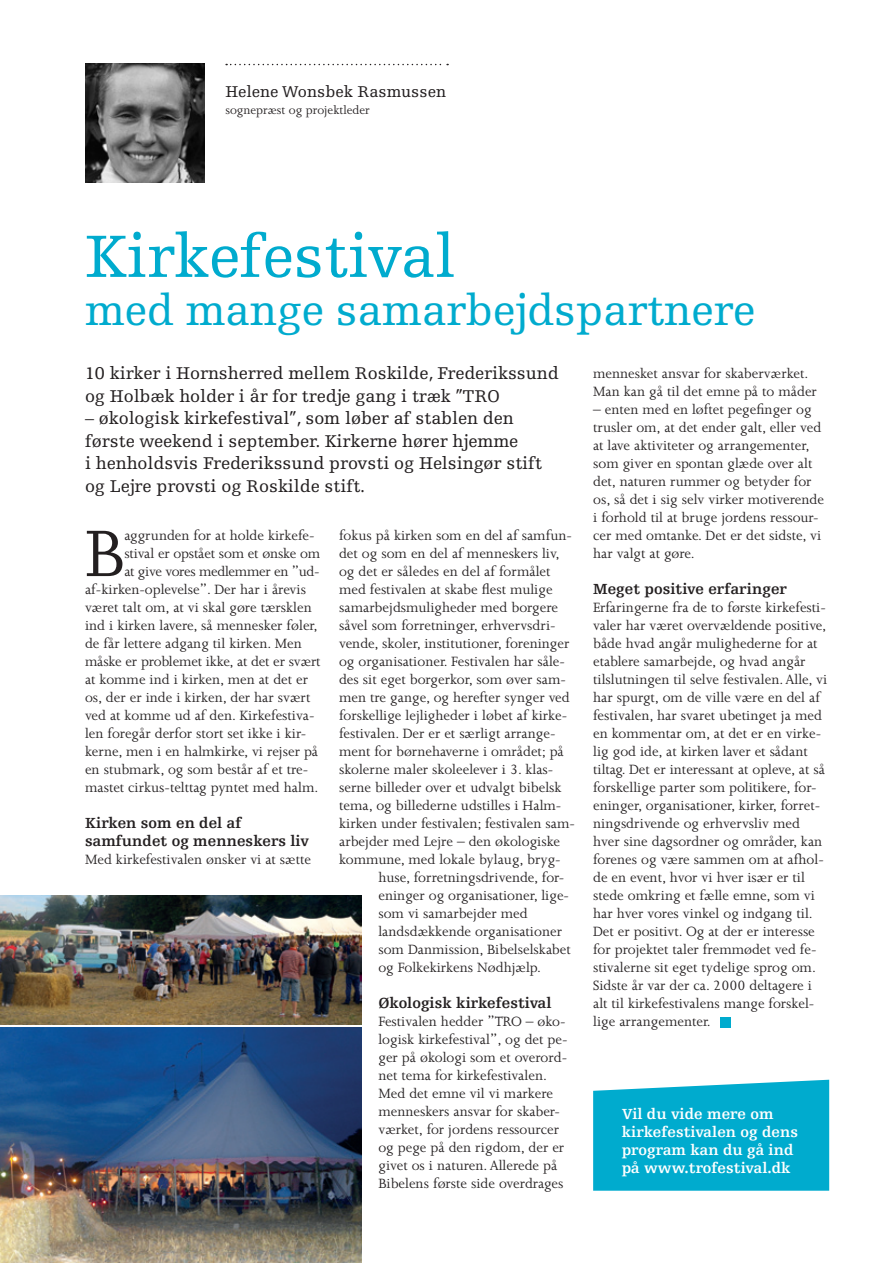
<style>
.page{position:relative;width:893px;height:1263px;background:#fff}
.page>*{position:absolute;margin:0;border:0;box-sizing:border-box;transform-origin:0 0}
.t1{font:75.6px "Joanna";color:#231f20}
.t2{font:63px "Egyptienne F";letter-spacing:-.01em;color:#00abce}
.t3{font:45px "Egyptienne F";letter-spacing:-.01em;color:#00abce}
.t4{font:18px/22.5px "Egyptienne F";letter-spacing:-.005em;color:#231f20}
.t5{font:16.5px "Egyptienne F";color:#231f20}
.t6{font:15.45px/18px "Joanna";color:#231f20}
.t7{font:700 15.45px/18px "Egyptienne F";color:#231f20}
.t8{font:700 15.45px/18px "Egyptienne F";color:#fff}
.t9{font:15.45px "Joanna";letter-spacing:-.02em;color:#231f20}
.t10{font:13.5px "Joanna";color:#231f20}
</style>
<div class="page">
<svg style="left:226px;top:64px;width:222px;height:1px"></svg>
<img style="left:85px;top:64px;width:119px;height:119px">
<div style="left:720px;top:1017px;width:10px;height:11px;background:#00abce"></div>
<img style="left:0;top:895px;width:361px;height:129px">
<img style="left:0;top:1027px;width:361px;height:236px">
<div style="left:593px;top:1080px;width:236px;height:111px;background:#00abce"></div>
<p class="t5" style="left:225px;top:82px;width:222px">Helene Wonsbek Rasmussen</p>
<p class="t10" style="left:225px;top:103px;width:146px">sognepræst og projektleder</p>
<h2 class="t2" style="left:85px;top:222px;width:372px">Kirkefestival</h2>
<h3 class="t3" style="left:85px;top:285px;width:672px">med mange samarbejdspartnere</h3>
<p class="t4" style="left:85px;top:362px;width:475px">10 kirker i Hornsherred mellem Roskilde, Frederikssund og Holbæk holder i år for tredje gang i træk ”TRO</p>
<p class="t4" style="left:85px;top:407px;width:459px">– økologisk kirkefestival”, som løber af stablen den første weekend i september. Kirkerne hører hjemme<br>i henholdsvis Frederikssund provsti og Helsingør stift og Lejre provsti og Roskilde stift.</p>
<h1 class="t1" style="left:85px;top:513px;width:41px">B</h1>
<p class="t6" style="left:124px;top:526px;width:192px">aggrunden for at holde kirkefe-</p>
<p class="t6" style="left:124px;top:544px;width:197px">stival er opstået som et ønske om</p>
<p class="t9" style="left:124px;top:563px;width:197px">at give vores medlemmer en ”ud-</p>
<p class="t6" style="left:85px;top:580px;width:222px">af-kirken-oplevelse”. Der har i årevis</p>
<p class="t6" style="left:85px;top:598px;width:228px">været talt om, at vi skal gøre tærsklen</p>
<p class="t6" style="left:85px;top:616px;width:234px">ind i kirken lavere, så mennesker føler,</p>
<p class="t6" style="left:85px;top:634px;width:218px">de får lettere adgang til kirken. Men</p>
<p class="t6" style="left:85px;top:652px;width:237px">måske er problemet ikke, at det er svært</p>
<p class="t6" style="left:85px;top:670px;width:225px">at komme ind i kirken, men at det er</p>
<p class="t6" style="left:85px;top:688px;width:227px">os, der er inde i kirken, der har svært</p>
<p class="t6" style="left:85px;top:706px;width:231px">ved at komme ud af den. Kirkefestiva-</p>
<p class="t6" style="left:85px;top:724px;width:223px">len foregår derfor stort set ikke i kir-</p>
<p class="t6" style="left:85px;top:742px;width:235px">kerne, men i en halmkirke, vi rejser på</p>
<p class="t6" style="left:85px;top:760px;width:225px">en stubmark, og som består af et tre-</p>
<p class="t6" style="left:85px;top:778px;width:235px">mastet cirkus-telttag pyntet med halm.</p>
<p class="t7" style="left:85px;top:814px;width:225px">Kirken som en del af samfundet og menneskers liv</p>
<p class="t6" style="left:85px;top:850px;width:227px">Med kirkefestivalen ønsker vi at sætte</p>
<p class="t6" style="left:339px;top:526px;width:234px">fokus på kirken som en del af samfun-</p>
<p class="t6" style="left:339px;top:544px;width:222px">det og som en del af menneskers liv,</p>
<p class="t6" style="left:339px;top:562px;width:213px">og det er således en del af formålet</p>
<p class="t6" style="left:339px;top:580px;width:215px">med festivalen at skabe flest mulige</p>
<p class="t6" style="left:339px;top:598px;width:221px">samarbejdsmuligheder med borgere</p>
<p class="t6" style="left:339px;top:616px;width:218px">såvel som forretninger, erhvervsdri-</p>
<p class="t6" style="left:339px;top:634px;width:232px">vende, skoler, institutioner, foreninger</p>
<p class="t6" style="left:339px;top:652px;width:227px">og organisationer. Festivalen har såle-</p>
<p class="t6" style="left:339px;top:670px;width:228px">des sit eget borgerkor, som øver sam-</p>
<p class="t6" style="left:339px;top:688px;width:232px">men tre gange, og herefter synger ved</p>
<p class="t6" style="left:339px;top:706px;width:230px">forskellige lejligheder i løbet af kirke-</p>
<p class="t6" style="left:339px;top:724px;width:218px">festivalen. Der er et særligt arrange-</p>
<p class="t6" style="left:339px;top:742px;width:226px">ment for børnehaverne i området; på</p>
<p class="t6" style="left:339px;top:760px;width:214px">skolerne maler skoleelever i 3. klas-</p>
<p class="t6" style="left:339px;top:778px;width:224px">serne billeder over et udvalgt bibelsk</p>
<p class="t6" style="left:339px;top:796px;width:224px">tema, og billederne udstilles i Halm-</p>
<p class="t6" style="left:339px;top:814px;width:237px">kirken under festivalen; festivalen sam-</p>
<p class="t6" style="left:339px;top:832px;width:223px">arbejder med Lejre – den økologiske</p>
<p class="t6" style="left:339px;top:850px;width:223px">kommune, med lokale bylaug, bryg-</p>
<p class="t6" style="left:378px;top:868px;width:187px">huse, forretningsdrivende, for-</p>
<p class="t6" style="left:378px;top:886px;width:192px">eninger og organisationer, lige-</p>
<p class="t6" style="left:378px;top:904px;width:151px">som vi samarbejder med</p>
<p class="t6" style="left:378px;top:922px;width:185px">landsdækkende organisationer</p>
<p class="t6" style="left:378px;top:940px;width:194px">som Danmission, Bibelselskabet</p>
<p class="t6" style="left:378px;top:958px;width:164px">og Folkekirkens Nødhjælp.</p>
<p class="t7" style="left:378px;top:994px;width:175px">Økologisk kirkefestival</p>
<p class="t6" style="left:378px;top:1012px;width:191px">Festivalen hedder ”TRO – øko&shy;logisk kirkefestival”, og det pe&shy;ger på økologi som et overord&shy;net tema for kirkefestivalen.<br>Med det emne vil vi markere menneskers ansvar for skaber&shy;værket, for jordens ressourcer og pege på den rigdom, der er givet os i naturen. Allerede på<br>Bibelens første side overdrages</p>
<p class="t6" style="left:593px;top:364px;width:225px">mennesket ansvar for skaberværket.<br>Man kan gå til det emne på to måder</p>
<p class="t6" style="left:593px;top:400px;width:232px">– enten med en løftet pegefinger og trusler om, at det ender galt, eller ved at lave aktiviteter og arrangementer, som giver en spontan glæde over alt det, naturen rummer og betyder for os, så det i sig selv virker motiverende i forhold til at bruge jordens ressour&shy;cer med omtanke. Det er det sidste, vi har valgt at gøre.</p>
<p class="t7" style="left:593px;top:580px;width:196px">Meget positive erfaringer</p>
<p class="t6" style="left:593px;top:598px;width:236px">Erfaringerne fra de to første kirkefesti&shy;valer har været overvældende positive, både hvad angår mulighederne for at etablere samarbejde, og hvad angår tilslutningen til selve festivalen. Alle, vi har spurgt, om de ville være en del af festivalen, har svaret ubetinget ja med en kommentar om, at det er en virke&shy;lig god ide, at kirken laver et sådant tiltag. Det er interessant at opleve, at så forskellige parter som politikere, for&shy;eninger, organisationer, kirker, forret&shy;ningsdrivende og erhvervsliv med hver sine dagsordner og områder, kan forenes og være sammen om at afhol&shy;de en event, hvor vi hver især er til stede omkring et fælle emne, som vi har hver vores vinkel og indgang til.<br>Det er positivt. Og at der er interesse for projektet taler fremmødet ved fe&shy;stivalerne sit eget tydelige sprog om.<br>Sidste år var der ca. 2000 deltagere i alt til kirkefestivalens mange forskel&shy;lige arrangementer.</p>
<p class="t8" style="left:622px;top:1105px;width:178px">Vil du vide mere om kirkefestivalen og dens program kan du gå ind på www.trofestival.dk</p>
</div>
